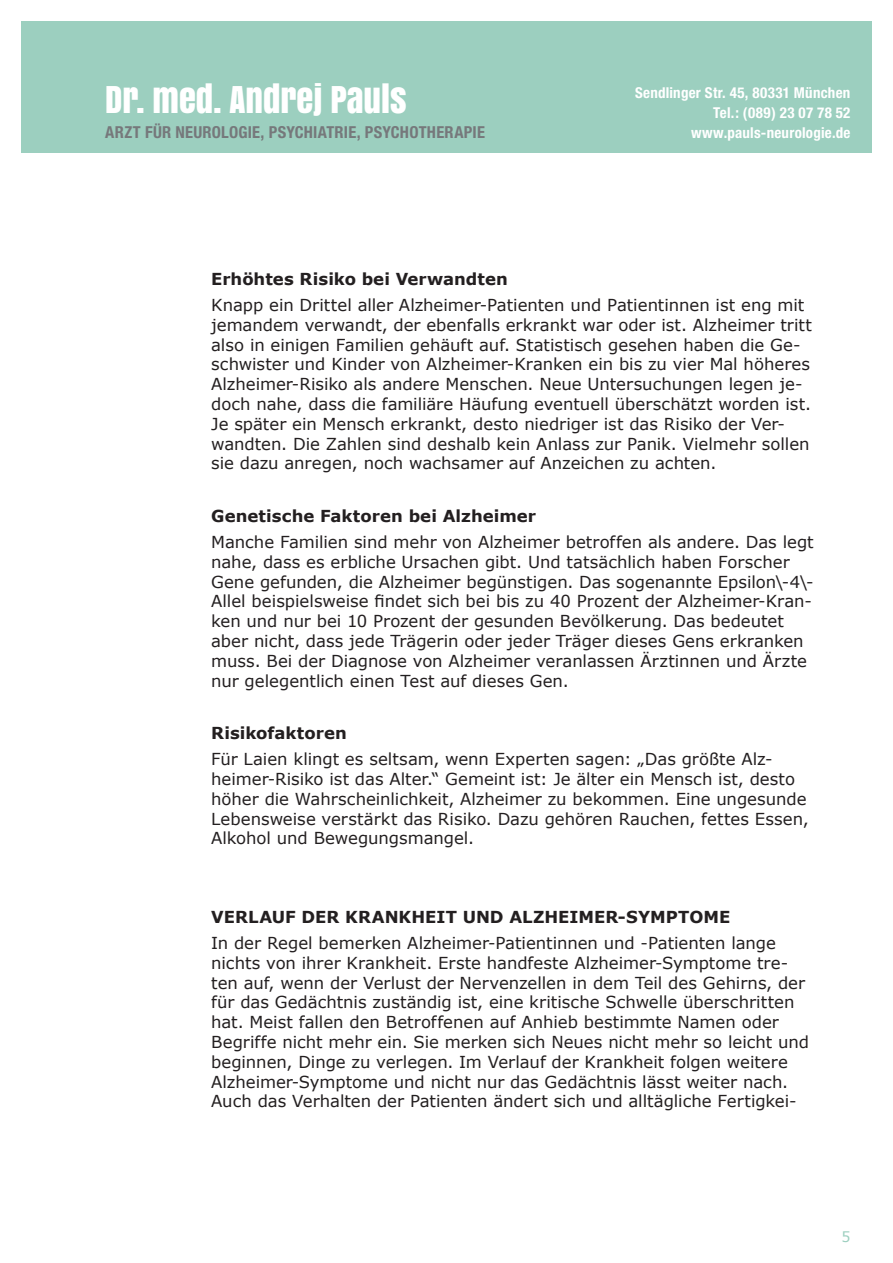
<style>
.page{position:relative;width:893px;height:1263px;background:#fff}
.page>*{position:absolute;margin:0;border:0;box-sizing:border-box;transform-origin:0 0}
.t1{font:34.5px "Anton";color:#fff}
.t2{font:16.5px/19.8px "Verdana";color:#231f20}
.t3{font:700 16.5px "Verdana";letter-spacing:.005em;color:#231f20}
.t4{font:700 condensed 16.5px "Helvetica Neue";letter-spacing:.015em;color:#76787b}
.t5{font:700 condensed 15px/20px "Helvetica Neue";letter-spacing:.025em;color:#fff;text-align:right}
.t6{font:14.25px "Verdana";color:#9ccfbf}
</style>
<div class="page">
<div style="left:21px;top:21px;width:851px;height:132px;background:#9ccfbf"></div>
<h1 class="t1" style="left:105px;top:73px;width:303px">DR. MED. ANDREJ PAULS</h1>
<p class="t5" style="left:635px;top:82px;width:217px">Sendlinger Str. 45, 80331 München<br>Tel.: (089) 23 07 78 52</p>
<p class="t4" style="left:105px;top:122px;width:381px">Arzt Für Neurologie, Psychiatrie, Psychotherapie</p>
<p class="t5" style="left:691px;top:122px;width:161px">www.pauls-neurologie.de</p>
<p class="t3" style="left:211px;top:268px;width:298px">Erhöhtes Risiko bei Verwandten</p>
<p class="t2" style="left:211px;top:294px;width:602px">Knapp ein Drittel aller Alzheimer-Patienten und Patientinnen ist eng mit jemandem verwandt, der ebenfalls erkrankt war oder ist. Alzheimer tritt also in einigen Familien gehäuft auf. Statistisch gesehen haben die Ge&shy;schwister und Kinder von Alzheimer-Kranken ein bis zu vier Mal höheres Alzheimer-Risiko als andere Menschen. Neue Untersuchungen legen je&shy;doch nahe, dass die familiäre Häufung eventuell überschätzt worden ist.<br>Je später ein Mensch erkrankt, desto niedriger ist das Risiko der Ver&shy;wandten. Die Zahlen sind deshalb kein Anlass zur Panik. Vielmehr sollen sie dazu anregen, noch wachsamer auf Anzeichen zu achten.</p>
<p class="t3" style="left:211px;top:505px;width:326px">Genetische Faktoren bei Alzheimer</p>
<p class="t2" style="left:211px;top:531px;width:604px">Manche Familien sind mehr von Alzheimer betroffen als andere. Das legt nahe, dass es erbliche Ursachen gibt. Und tatsächlich haben Forscher Gene gefunden, die Alzheimer begünstigen. Das sogenannte Epsilon\-4\- Allel beispielsweise findet sich bei bis zu 40 Prozent der Alzheimer-Kran&shy;ken und nur bei 10 Prozent der gesunden Bevölkerung. Das bedeutet aber nicht, dass jede Trägerin oder jeder Träger dieses Gens erkranken muss. Bei der Diagnose von Alzheimer veranlassen Ärztinnen und Ärzte nur gelegentlich einen Test auf dieses Gen.</p>
<p class="t3" style="left:211px;top:722px;width:137px">Risikofaktoren</p>
<p class="t2" style="left:211px;top:749px;width:599px">Für Laien klingt es seltsam, wenn Experten sagen: „Das größte Alz&shy;heimer-Risiko ist das Alter.“ Gemeint ist: Je älter ein Mensch ist, desto höher die Wahrscheinlichkeit, Alzheimer zu bekommen. Eine ungesunde Lebensweise verstärkt das Risiko. Dazu gehören Rauchen, fettes Essen, Alkohol und Bewegungsmangel.</p>
<p class="t3" style="left:211px;top:906px;width:62px">Verlauf</p>
<p class="t3" style="left:302px;top:906px;width:110px">de r Krankhe</p>
<p class="t3" style="left:437px;top:906px;width:293px">it u nd Alzheime r-Symptome</p>
<p class="t2" style="left:211px;top:932px;width:599px">In der Regel bemerken Alzheimer-Patientinnen und -Patienten lange nichts von ihrer Krankheit. Erste handfeste Alzheimer-Symptome tre&shy;ten auf, wenn der Verlust der Nervenzellen in dem Teil des Gehirns, der für das Gedächtnis zuständig ist, eine kritische Schwelle überschritten hat. Meist fallen den Betroffenen auf Anhieb bestimmte Namen oder Begriffe nicht mehr ein. Sie merken sich Neues nicht mehr so leicht und beginnen, Dinge zu verlegen. Im Verlauf der Krankheit folgen weitere Alzheimer-Symptome und nicht nur das Gedächtnis lässt weiter nach.<br>Auch das Verhalten der Patienten ändert sich und alltägliche Fertigkei-</p>
<p class="t6" style="left:841px;top:1227px;width:11px">5</p>
</div>
